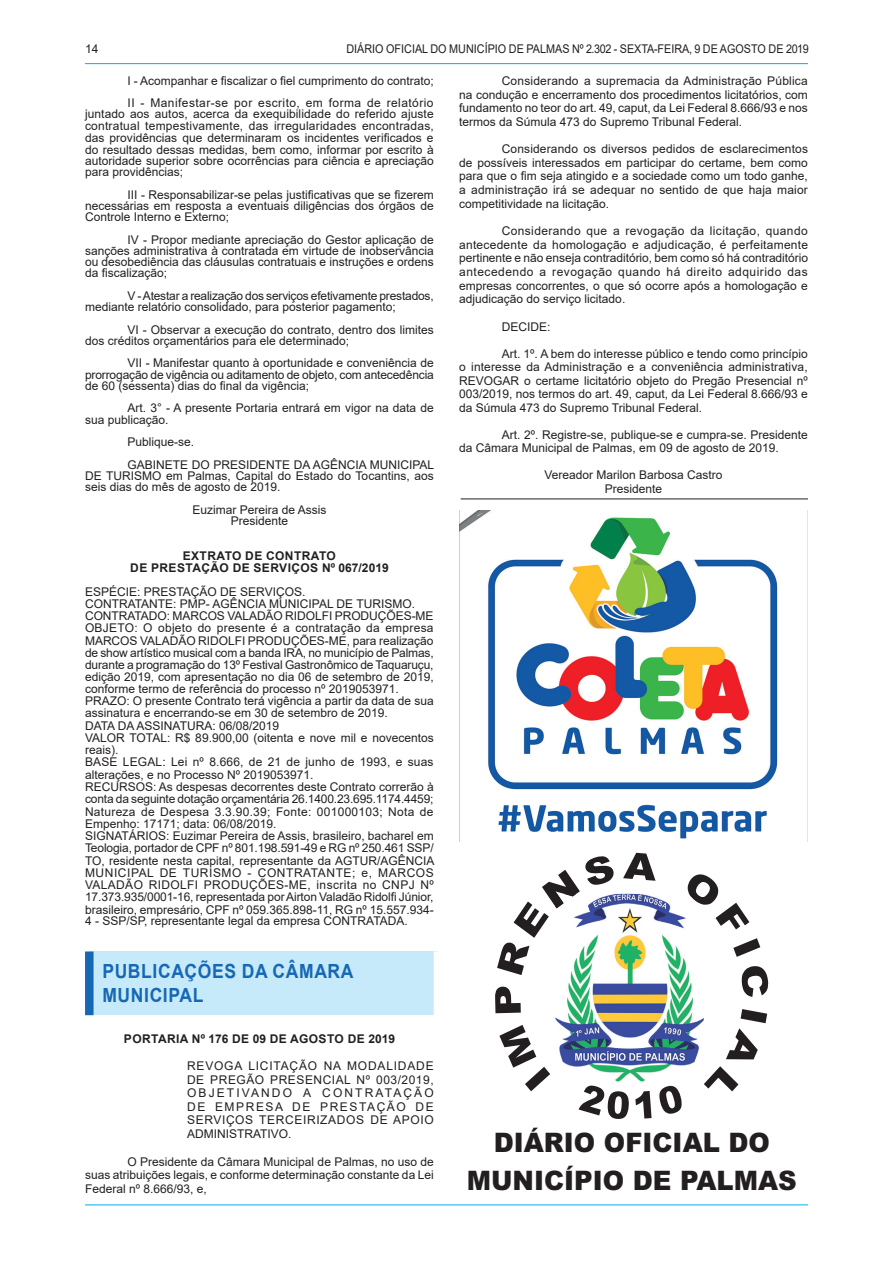
<style>
.page{position:relative;width:893px;height:1263px;background:#fff}
.page>*{position:absolute;margin:0;border:0;box-sizing:border-box;transform-origin:0 0}
.t1{font:900 26.85px/37.8px "Arial";color:#231f20;text-align:center;scale:.96 1}
.t2{font:700 19.5px/24px "Arial";letter-spacing:.035em;color:#1768b4;scale:.9 1}
.t3{font:12px/12.1px "Arial";color:#231f20;text-align:justify}
.t4{font:700 12px/12.1px "Arial";letter-spacing:.035em;color:#231f20;text-align:center}
.t5{font:12px "Arial";color:#231f20;scale:.9 1}
</style>
<div class="page">
<hr style="left:85px;top:63px;width:723px;height:1px;background:#00aeef">
<hr style="left:85px;top:1204px;width:723px;height:1px;background:#00aeef">
<div style="left:89px;top:951px;width:349px;height:64px;background:#c6eafa"></div>
<div style="left:85px;top:951px;width:9px;height:64px;background:#1768b4"></div>
<div style="left:434px;top:951px;width:8px;height:64px;background:#fff"></div>
<hr style="left:461px;top:499px;width:347px;height:1px;background:#231f20">
<img style="left:459px;top:510px;width:349px;height:332px">
<svg style="left:495px;top:853px;width:273px;height:238px"></svg>
<svg style="left:579px;top:1085px;width:103px;height:34px"></svg>
<img style="left:555px;top:908px;width:149px;height:173px">
<img style="left:555px;top:894px;width:149px;height:14px">
<p class="t3" style="left:85px;top:42px;width:15px">14</p>
<p class="t5" style="left:346px;top:40px;width:515px">DIÁRIO OFICIAL DO MUNICÍPIO DE PALMAS Nº 2.302 - SEXTA-FEIRA, 9 DE AGOSTO DE 2019</p>
<p class="t3" style="left:128px;top:70px;width:308px;line-height:21.9px">I - Acompanhar e fiscalizar o fiel cumprimento do contrato;<br>II - Manifestar-se por escrito, em forma de relatório</p>
<p class="t3" style="left:85px;top:108px;width:350px;line-height:11.6px">juntado aos autos, acerca da exequibilidade do referido ajuste contratual tempestivamente, das irregularidades encontradas, das providências que determinaram os incidentes verificados e do resultado dessas medidas, bem como, informar por escrito à autoridade superior sobre ocorrências para ciência e apreciação para providências;</p>
<p class="t3" style="left:85px;top:189px;width:350px;line-height:11.2px;text-indent:43px">III - Responsabilizar-se pelas justificativas que se fizerem necessárias em resposta a eventuais diligências dos órgãos de Controle Interno e Externo;</p>
<p class="t3" style="left:85px;top:234px;width:350px;line-height:11.2px;text-indent:43px">IV - Propor mediante apreciação do Gestor aplicação de sanções administrativa à contratada em virtude de inobservância ou desobediência das cláusulas contratuais e instruções e ordens da fiscalização;</p>
<p class="t3" style="left:85px;top:290px;width:350px;line-height:11.2px;text-indent:43px">V - Atestar a realização dos serviços efetivamente prestados, mediante relatório consolidado, para posterior pagamento;</p>
<p class="t3" style="left:85px;top:324px;width:350px;line-height:11.2px;text-indent:43px">VI - Observar a execução do contrato, dentro dos limites dos créditos orçamentários para ele determinado;</p>
<p class="t3" style="left:85px;top:357px;width:350px;line-height:11.2px;text-indent:43px">VII - Manifestar quanto à oportunidade e conveniência de prorrogação de vigência ou aditamento de objeto, com antecedência de 60 (sessenta) dias do final da vigência;</p>
<p class="t3" style="left:85px;top:402px;width:350px;line-height:11.2px;text-indent:43px">Art. 3° - A presente Portaria entrará em vigor na data de sua publicação.</p>
<p class="t3" style="left:128px;top:431px;width:308px;line-height:22.5px">Publique-se.<br>GABINETE DO PRESIDENTE DA AGÊNCIA MUNICIPAL</p>
<p class="t3" style="left:85px;top:470px;width:350px;line-height:11.2px">DE TURISMO em Palmas, Capital do Estado do Tocantins, aos seis dias do mês de agosto de 2019.</p>
<p class="t3" style="left:192px;top:504px;width:136px;line-height:11.2px;text-align:center">Euzimar Pereira de Assis<br>Presidente</p>
<p class="t4" style="left:130px;top:549px;width:260px">EXTRATO DE CONTRATO<br>DE PRESTAÇÃO DE SERVIÇOS Nº 067/2019</p>
<p class="t3" style="left:85px;top:586px;width:351px;text-align:left">ESPÉCIE: PRESTAÇÃO DE SERVIÇOS.<br>CONTRATANTE: PMP- AGÊNCIA MUNICIPAL DE TURISMO.<br>CONTRATADO: MARCOS VALADÃO RIDOLFI PRODUÇÕES-ME OBJETO: O objeto do presente é a contratação da empresa MARCOS VALADÃO RIDOLFI PRODUÇÕES-ME, para realização de show artístico musical com a banda IRA, no município de Palmas, durante a programação do 13º Festival Gastronômico de Taquaruçu, edição 2019, com apresentação no dia 06 de setembro de 2019, conforme termo de referência do processo nº 2019053971.<br>PRAZO: O presente Contrato terá vigência a partir da data de sua assinatura e encerrando-se em 30 de setembro de 2019.<br>DATA DA ASSINATURA: 06/08/2019<br>VALOR TOTAL: R$ 89.900,00 (oitenta e nove mil e novecentos reais).<br>BASE LEGAL: Lei nº 8.666, de 21 de junho de 1993, e suas alterações, e no Processo Nº 2019053971.<br>RECURSOS: As despesas decorrentes deste Contrato correrão à conta da seguinte dotação orçamentária 26.1400.23.695.1174.4459; Natureza de Despesa 3.3.90.39; Fonte: 001000103; Nota de Empenho: 17171; data: 06/08/2019.<br>SIGNATÁRIOS: Euzimar Pereira de Assis, brasileiro, bacharel em Teologia, portador de CPF nº 801.198.591-49 e RG nº 250.461 SSP/ TO, residente nesta capital, representante da AGTUR/AGÊNCIA MUNICIPAL DE TURISMO - CONTRATANTE; e, MARCOS VALADÃO RIDOLFI PRODUÇÕES-ME, inscrita no CNPJ Nº 17.373.935/0001-16, representada por Airton Valadão Ridolfi Júnior, brasileiro, empresário, CPF nº 059.365.898-11, RG nº 15.557.934- 4 - SSP/SP, representante legal da empresa CONTRATADA.</p>
<h2 class="t2" style="left:102px;top:960px;width:281px">PUBLICAÇÕES DA CÂMARA<br>MUNICIPAL</h2>
<p class="t4" style="left:124px;top:1033px;width:273px">PORTARIA Nº 176 DE 09 DE AGOSTO DE 2019</p>
<p class="t3" style="left:187px;top:1059px;width:248px;line-height:13.5px">REVOGA LICITAÇÃO NA MODALIDADE DE PREGÃO PRESENCIAL Nº 003/2019, OBJETIVANDO A CONTRATAÇÃO DE EMPRESA DE PRESTAÇÃO DE SERVIÇOS TERCEIRIZADOS DE APOIO ADMINISTRATIVO.</p>
<p class="t3" style="left:85px;top:1154px;width:350px;line-height:13.8px;text-indent:43px">O Presidente da Câmara Municipal de Palmas, no uso de suas atribuições legais, e conforme determinação constante da Lei Federal nº 8.666/93, e,</p>
<p class="t3" style="left:459px;top:74px;width:350px;line-height:13.5px;text-indent:43px">Considerando a supremacia da Administração Pública na condução e encerramento dos procedimentos licitatórios, com fundamento no teor do art. 49, caput, da Lei Federal 8.666/93 e nos termos da Súmula 473 do Supremo Tribunal Federal.</p>
<p class="t3" style="left:459px;top:142px;width:350px;line-height:13.6px;text-indent:43px">Considerando os diversos pedidos de esclarecimentos de possíveis interessados em participar do certame, bem como para que o fim seja atingido e a sociedade como um todo ganhe, a administração irá se adequar no sentido de que haja maior competitividade na licitação.</p>
<p class="t3" style="left:459px;top:224px;width:350px;line-height:13.6px;text-indent:43px">Considerando que a revogação da licitação, quando antecedente da homologação e adjudicação, é perfeitamente pertinente e não enseja contraditório, bem como só há contraditório antecedendo a revogação quando há direito adquirido das empresas concorrentes, o que só ocorre após a homologação e adjudicação do serviço licitado.</p>
<p class="t3" style="left:502px;top:320px;width:50px">DECIDE:</p>
<p class="t3" style="left:459px;top:346px;width:350px;line-height:13.5px;text-indent:43px">Art. 1º. A bem do interesse público e tendo como princípio o interesse da Administração e a conveniência administrativa, REVOGAR o certame licitatório objeto do Pregão Presencial nº 003/2019, nos termos do art. 49, caput, da Lei Federal 8.666/93 e da Súmula 473 do Supremo Tribunal Federal.</p>
<p class="t3" style="left:459px;top:427px;width:350px;line-height:13.5px;text-indent:43px">Art. 2º. Registre-se, publique-se e cumpra-se. Presidente da Câmara Municipal de Palmas, em 09 de agosto de 2019.</p>
<p class="t3" style="left:544px;top:468px;width:180px;line-height:13.5px;text-align:center">Vereador Marilon Barbosa Castro<br>Presidente</p>
<h1 class="t1" style="left:467px;top:1123px;width:345px">DIÁRIO OFICIAL DO<br>MUNICÍPIO DE PALMAS</h1>
</div>
